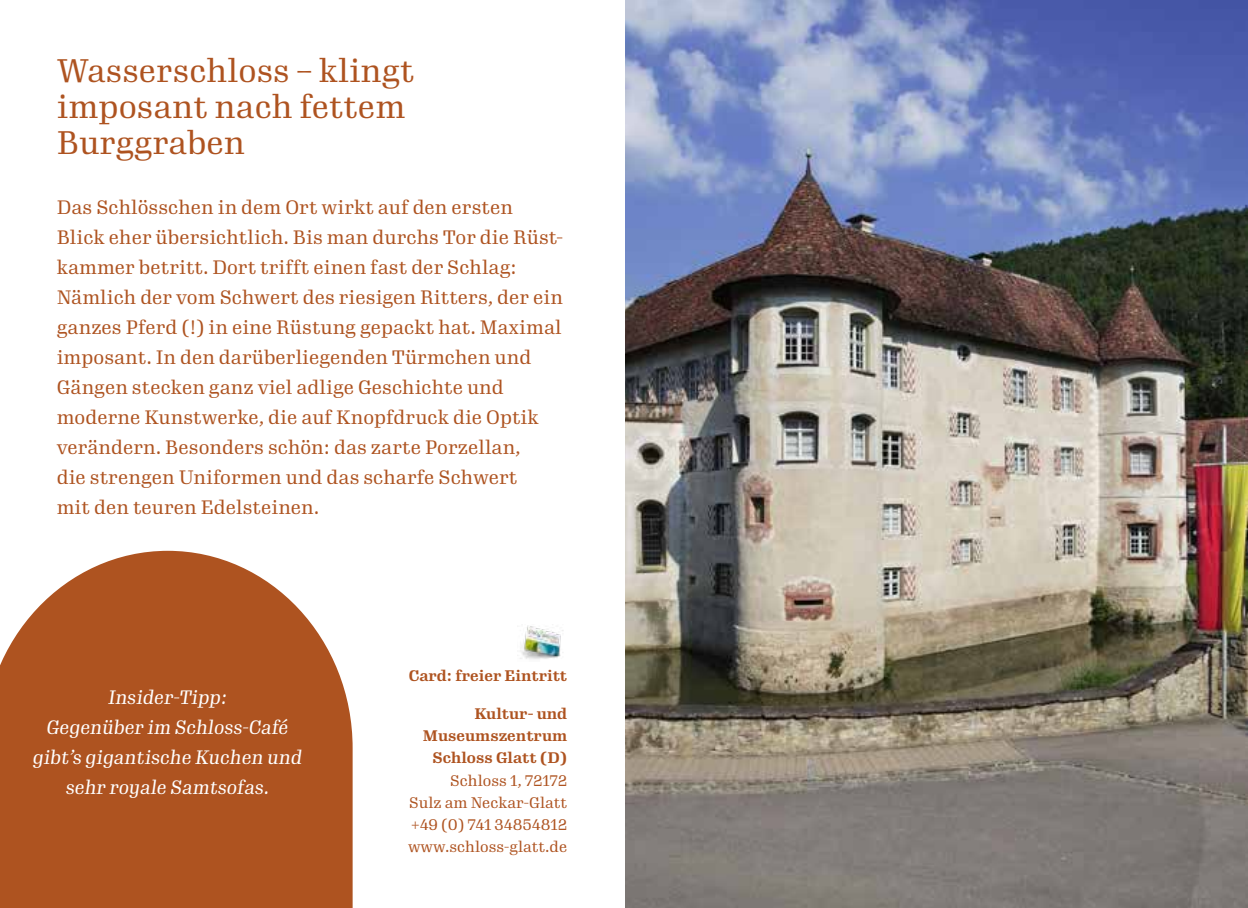
<style>
.page{position:relative;width:1248px;height:908px;background:#fff}
.page>*{position:absolute;margin:0;border:0;box-sizing:border-box;transform-origin:0 0}
.t1{font:32px/36px "Gimlet Text Narrow";color:#ae5320}
.t2{font:19px/30px "Gimlet Text Narrow";color:#ae5320}
.t3{font:italic 19px/30px "Gimlet Text Narrow";color:#fff;text-align:center}
.t4{font:15px/22px "Gimlet Text Narrow";color:#ae5320;text-align:justify}
.t5{font:700 15px/22px "Gimlet Text Narrow";color:#ae5320;text-align:right}
</style>
<div class="page">
<svg style="left:0;top:550px;width:352px;height:357px;background:#b66538"></svg>
<img style="left:520px;top:625px;width:44px;height:34px">
<img style="left:625px;top:0;width:622px;height:907px">
<h1 class="t1" style="left:57px;top:50px;width:359px">Wasserschloss – klingt imposant nach fettem<br>Burggraben</h1>
<p class="t2" style="left:57px;top:191px;width:508px">Das Schlösschen in dem Ort wirkt auf den ersten Blick eher übersichtlich. Bis man durchs Tor die Rüst&shy;kammer betritt. Dort trifft einen fast der Schlag:<br>Nämlich der vom Schwert des riesigen Ritters, der ein ganzes Pferd (!) in eine Rüstung gepackt hat. Maximal imposant. In den darüberliegenden Türmchen und Gängen stecken ganz viel adlige Geschichte und moderne Kunstwerke, die auf Knopfdruck die Optik verändern. Besonders schön: das zarte Porzellan,<br>die strengen Uniformen und das scharfe Schwert<br>mit den teuren Edelsteinen.</p>
<p class="t3" style="left:33px;top:681px;width:271px">Insider-Tipp:<br>Gegenüber im Schloss-Café gibt’s gigantische Kuchen und sehr royale Samtsofas.</p>
<p class="t5" style="left:408px;top:663px;width:160px">Card: freier Eintritt</p>
<p class="t5" style="left:423px;top:701px;width:146px">Kultur- und<br>Museumszentrum<br>Schloss Glatt (D)</p>
<p class="t4" style="left:408px;top:767px;width:161px;text-indent:42px">Schloss 1, 72172<br>Sulz am Neckar-Glatt +49 (0) 741 34854812 www.schloss-glatt.de</p>
</div>
